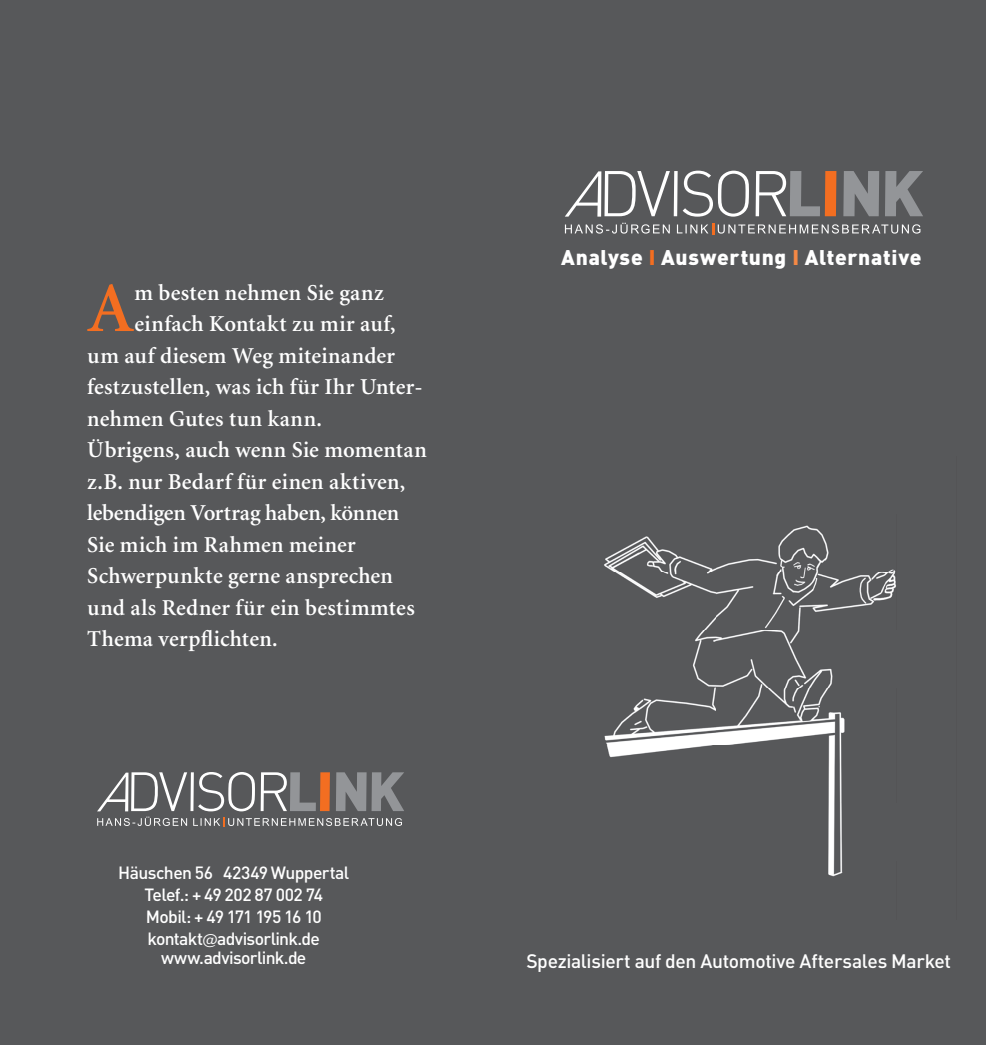
<style>
.page{position:relative;width:986px;height:1045px;background:#fff}
.page>*{position:absolute;margin:0;border:0;box-sizing:border-box;transform-origin:0 0}
.t1{font:600 71.23px "Minion";color:#f36e21}
.t2{font:600 22.75px "Minion";letter-spacing:.01em;color:#fff}
.t3{font:600 22.75px "Minion";letter-spacing:-.01em;color:#fff}
.t4{font:900 21px "DIN Pro";letter-spacing:.03em;color:#fff}
.t5{font:500 19.25px "DIN Pro";letter-spacing:-.02em;color:#fff}
.t6{font:500 17.5px/21.9px "DIN Pro";letter-spacing:-.035em;color:#fff;text-align:center}
.s1{color:#f36e21}
.s2{color:#f68945}
.s3{font-family:"Swiss 721 PL";font-weight:400;font-size:15.4px}
</style>
<div class="page">
<div style="left:0;top:0;width:985px;height:1045px;background:#57585a"></div>
<svg style="left:564px;top:171px;width:255px;height:46px"></svg>
<div style="left:824px;top:171px;width:12px;height:45px;background:#f36e21"></div>
<svg style="left:843px;top:171px;width:79px;height:45px;background:#7e8083"></svg>
<svg style="left:564px;top:223px;width:356px;height:11px;background:#7e7e7f"></svg>
<div style="left:536px;top:457px;width:420px;height:462px;background:#57585a"></div>
<svg style="left:97px;top:772px;width:307px;height:54px;background:#7b7979"></svg>
<h1 class="t1" style="left:87px;top:272px;width:48px">A</h1>
<p class="t2" style="left:134px;top:281px;width:251px">m besten nehmen Sie ganz</p>
<p class="t2" style="left:134px;top:312px;width:262px">einfach Kontakt zu mir auf,</p>
<p class="t2" style="left:87px;top:344px;width:309px">um auf diesem Weg miteinander</p>
<p class="t2" style="left:87px;top:375px;width:336px">festzustellen, was ich für Ihr Unter-</p>
<p class="t2" style="left:87px;top:407px;width:236px">nehmen Gutes tun kann.</p>
<p class="t2" style="left:87px;top:438px;width:341px">Übrigens, auch wenn Sie momentan</p>
<p class="t2" style="left:87px;top:470px;width:319px">z.B. nur Bedarf für einen aktiven,</p>
<p class="t3" style="left:87px;top:501px;width:313px">lebendigen Vortrag haben, können</p>
<p class="t2" style="left:87px;top:533px;width:270px">Sie mich im Rahmen meiner</p>
<p class="t2" style="left:87px;top:564px;width:307px">Schwerpunkte gerne ansprechen</p>
<p class="t2" style="left:87px;top:596px;width:329px">und als Redner für ein bestimmtes</p>
<p class="t2" style="left:87px;top:627px;width:192px">Thema verpflichten.</p>
<p class="t4" style="left:561px;top:239px;width:362px">Analyse <span class="s1">I</span> Auswertung <span class="s2">I</span> Alternative</p>
<p class="t6" style="left:118px;top:860px;width:233px">Häuschen 56 42349 Wuppertal<br>Telef.: + 49 202 87 002 74<br>Mobil: + 49 171 195 16 10 kontakt<span class="s3">@</span>advisorlink.de</p>
<p class="t6" style="left:161px;top:945px;width:147px">www.advisorlink.de</p>
<p class="t5" style="left:526px;top:945px;width:426px">Spezialisiert auf den Automotive Aftersales Market</p>
</div>
